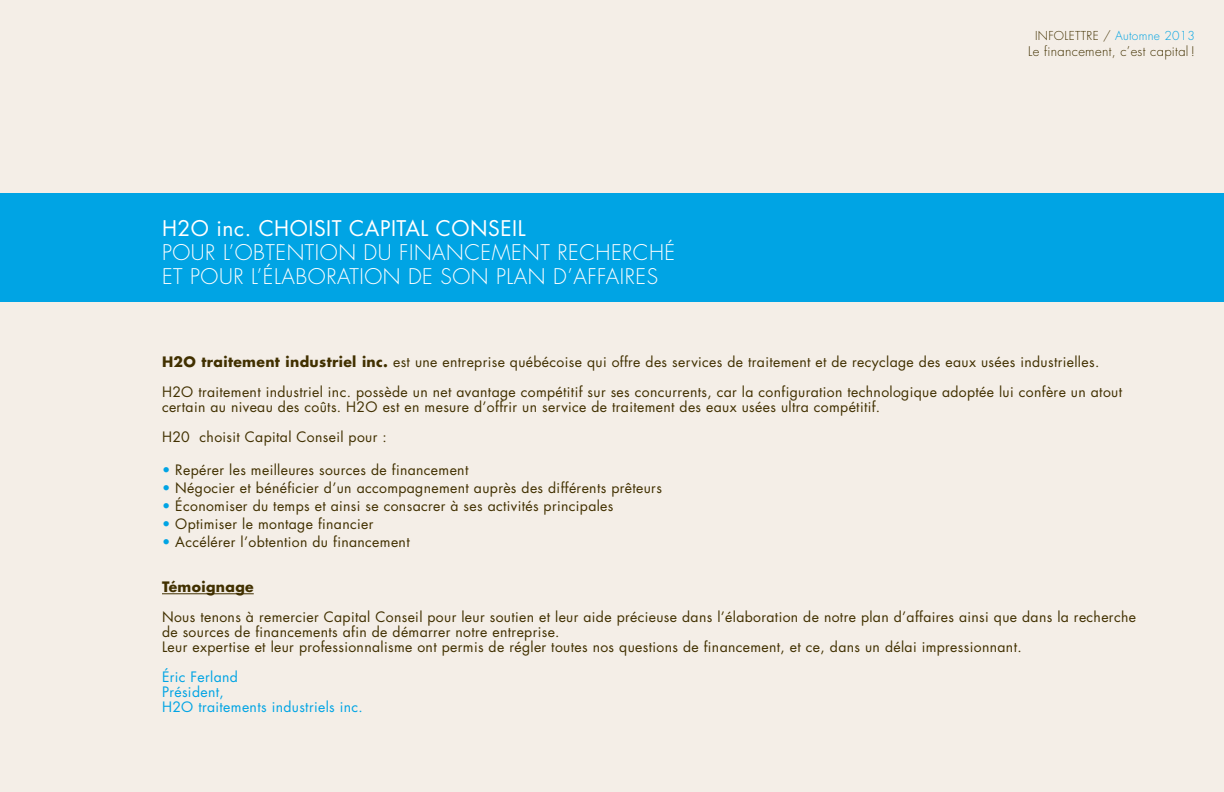
<style>
.page{position:relative;width:1224px;height:792px;background:#f4eee7}
.page>*{position:absolute;margin:0;border:0;box-sizing:border-box;transform-origin:0 0}
.t1{font:300 21px/24px "Futura Std";letter-spacing:.025em;color:#fff}
.t2{font:21px "Futura Std";letter-spacing:.025em;color:#fff}
.t3{font:14px/30px "Futura Std";letter-spacing:.025em;color:#413000}
.t4{font:14px/15px "Futura Std";letter-spacing:.025em;color:#00a4e4}
.t5{font:700 14px "Futura Std";letter-spacing:.025em;color:#413000}
.t6{font:300 13px "Futura Std";letter-spacing:.025em;color:#413000}
.t7{font:300 12px "Futura Std";letter-spacing:.025em;color:#413000}
.s1{color:#00a4e4}
.s2{font-weight:700}
</style>
<div class="page">
<div style="left:0;top:193px;width:1224px;height:109px;background:#00a4e4"></div>
<hr style="left:162px;top:593px;width:92px;height:1px;background:#413000">
<h1 class="t2" style="left:162px;top:215px;width:365px">H2O inc. CHOISIT CAPITAL CONSEIL</h1>
<h1 class="t1" style="left:162px;top:241px;width:515px">POUR L’OBTENTION DU FINANCEMENT RECHERCHÉ<br>ET POUR L’ÉLABORATION DE SON PLAN D’AFFAIRES</h1>
<p class="t7" style="left:1035px;top:28px;width:161px">INFOLETTRE / <span class="s1">Automne 2013</span></p>
<p class="t6" style="left:1028px;top:43px;width:168px">Le financement, c’est capital !</p>
<p class="t3" style="left:162px;top:347px;width:962px"><span class="s2">H2O traitement industriel inc.</span> est une entreprise québécoise qui offre des services de traitement et de recyclage des eaux usées industrielles.<br>H2O traitement industriel inc. possède un net avantage compétitif sur ses concurrents, car la configuration technologique adoptée lui confère un atout</p>
<p class="t3" style="left:162px;top:392px;width:720px">certain au niveau des coûts. H2O est en mesure d’offrir un service de traitement des eaux usées ultra compétitif.<br>H20 choisit Capital Conseil pour :</p>
<p class="t3" style="left:162px;top:455px;width:308px"><span class="s1">•</span> Repérer les meilleures sources de financement</p>
<p class="t3" style="left:162px;top:473px;width:501px"><span class="s1">•</span> Négocier et bénéficier d’un accompagnement auprès des différents prêteurs</p>
<p class="t3" style="left:162px;top:491px;width:453px"><span class="s1">•</span> Économiser du temps et ainsi se consacrer à ses activités principales</p>
<p class="t3" style="left:162px;top:509px;width:213px"><span class="s1">•</span> Optimiser le montage financier</p>
<p class="t3" style="left:162px;top:527px;width:249px"><span class="s1">•</span> Accélérer l’obtention du financement</p>
<p class="t5" style="left:162px;top:578px;width:93px">Témoignage</p>
<p class="t3" style="left:162px;top:610px;width:976px;line-height:15px">Nous tenons à remercier Capital Conseil pour leur soutien et leur aide précieuse dans l’élaboration de notre plan d’affaires ainsi que dans la recherche de sources de financements afin de démarrer notre entreprise.<br>Leur expertise et leur professionnalisme ont permis de régler toutes nos questions de financement, et ce, dans un délai impressionnant.</p>
<p class="t4" style="left:162px;top:670px;width:202px">Éric Ferland<br>Président,<br>H2O traitements industriels inc.</p>
</div>
